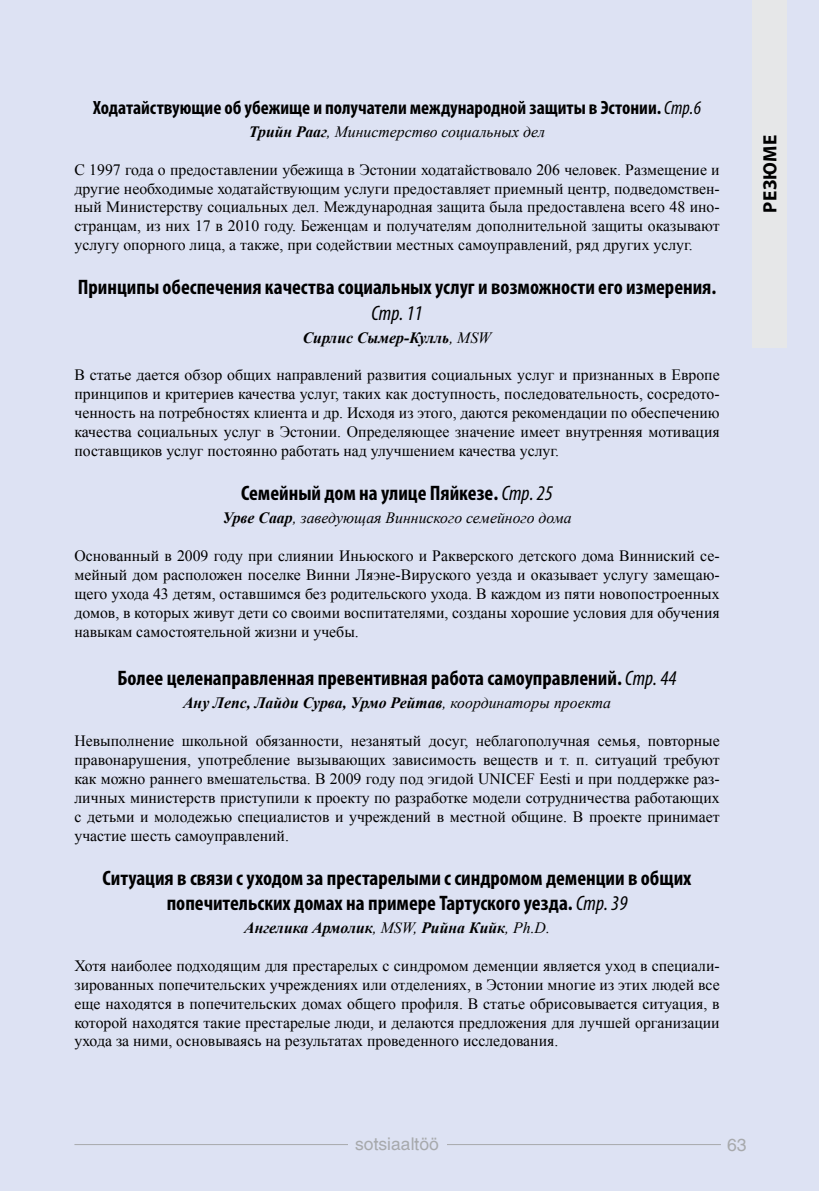
<style>
.page{position:relative;width:819px;height:1191px;background:#dde2f3}
.page>*{position:absolute;margin:0;border:0;box-sizing:border-box;transform-origin:0 0}
.t1{font:700 condensed 21px/25.2px "Myriad Pro";color:#000;text-align:center}
.t2{font:italic condensed 21px "Myriad Pro";color:#000}
.t3{font:700 condensed 19.25px "Myriad Pro";color:#000}
.t4{font:700 19.25px "Myriad Pro";letter-spacing:.02em;color:#000}
.t5{font:17.5px "Switzerland Plain";color:#a7a9ac}
.t6{font:15.75px/18.9px "Times New Roman";color:#000;text-align:justify}
.t7{font:italic 700 15.75px "Times New Roman";color:#000}
.t8{font:italic 15.75px "Times New Roman";color:#000}
.s1{font-weight:400;font-style:italic}
.s2{font-weight:700}
.s3{font-weight:400}
</style>
<div class="page">
<div style="left:752px;top:0;width:34px;height:347px;background:#e6e7e8"></div>
<hr style="left:74px;top:1144px;width:647px;height:1px;background:#a7a9ac">
<div style="left:348px;top:1130px;width:98px;height:27px;background:#dde2f3"></div>
<p class="t3" style="left:93px;top:97px;width:609px">Ходатайствующие об убежище и получатели международной защиты в Эстонии. <span class="s1">Стр.6</span></p>
<p class="t8" style="left:249px;top:121px;width:298px"><span class="s2">Трийн Рааг</span>, Министерство социальных дел</p>
<p class="t6" style="left:74px;top:160px;width:646px">С 1997 года о предоставлении убежища в Эстонии ходатайствовало 206 человек. Размещение и другие необходимые ходатайствующим услуги предоставляет приемный центр, подведомствен&shy;ный Министерству социальных дел. Международная защита была предоставлена всего 48 ино&shy;странцам, из них 17 в 2010 году. Беженцам и получателям дополнительной защиты оказывают услугу опорного лица, а также, при содействии местных самоуправлений, ряд других услуг.</p>
<h1 class="t1" style="left:78px;top:275px;width:640px">Принципы обеспечения качества социальных услуг и возможности его измерения.</h1>
<h1 class="t2" style="left:371px;top:301px;width:53px">Стр. 11</h1>
<p class="t7" style="left:303px;top:326px;width:190px">Сирлис Сымер-Кулль<span class="s3">, MSW</span></p>
<p class="t6" style="left:74px;top:365px;width:646px">В статье дается обзор общих направлений развития социальных услуг и признанных в Европе принципов и критериев качества услуг, таких как доступность, последовательность, сосредото&shy;ченность на потребностях клиента и др. Исходя из этого, даются рекомендации по обеспечению качества социальных услуг в Эстонии. Определяющее значение имеет внутренняя мотивация поставщиков услуг постоянно работать над улучшением качества услуг.</p>
<h1 class="t1" style="left:241px;top:481px;width:313px">Семейный дом на улице Пяйкезе. <span class="s1">Стр. 25</span></h1>
<p class="t8" style="left:222px;top:507px;width:351px"><span class="s2">Урве Саар</span>, заведующая Винниского семейного дома</p>
<p class="t6" style="left:74px;top:546px;width:646px">Основанный в 2009 году при слиянии Иньюского и Ракверского детского дома Винниский се&shy;мейный дом расположен поселке Винни Ляэне-Вируского уезда и оказывает услугу замещаю&shy;щего ухода 43 детям, оставшимся без родительского ухода. В каждом из пяти новопостроенных домов, в которых живут дети со своими воспитателями, созданы хорошие условия для обучения навыкам самостоятельной жизни и учебы.</p>
<h1 class="t1" style="left:118px;top:666px;width:560px">Более целенаправленная превентивная работа самоуправлений. <span class="s1">Стр. 44</span></h1>
<p class="t7" style="left:183px;top:692px;width:429px">Ану Лепс, Лайди Сурва, Урмо Рейтав<span class="s3">, координаторы проекта</span></p>
<p class="t6" style="left:74px;top:731px;width:646px">Невыполнение школьной обязанности, незанятый досуг, неблагополучная семья, повторные правонарушения, употребление вызывающих зависимость веществ и т. п. ситуаций требуют как можно раннего вмешательства. В 2009 году под эгидой UNICEF Eesti и при поддержке раз&shy;личных министерств приступили к проекту по разработке модели сотрудничества работающих с детьми и молодежью специалистов и учреждений в местной общине. В проекте принимает участие шесть самоуправлений.</p>
<h1 class="t1" style="left:103px;top:865px;width:590px">Ситуация в связи с уходом за престарелыми с синдромом деменции в общих попечительских домах на примере Тартуского уезда. <span class="s1">Стр. 39</span></h1>
<p class="t7" style="left:244px;top:916px;width:307px">Ангелика Армолик<span class="s3">, MSW,</span> Рийна Кийк<span class="s3">, Ph.D.</span></p>
<p class="t6" style="left:74px;top:955px;width:646px">Хотя наиболее подходящим для престарелых с синдромом деменции является уход в специали&shy;зированных попечительских учреждениях или отделениях, в Эстонии многие из этих людей все еще находятся в попечительских домах общего профиля. В статье обрисовывается ситуация, в которой находятся такие престарелые люди, и делаются предложения для лучшей организации ухода за ними, основываясь на результатах проведенного исследования.</p>
<p class="t4" style="left:759px;top:213px;width:80px;rotate:-90deg">РЕЗЮМЕ</p>
<p class="t5" style="left:355px;top:1133px;width:85px">sotsiaaltöö</p>
<p class="t5" style="left:727px;top:1134px;width:21px">63</p>
</div>
